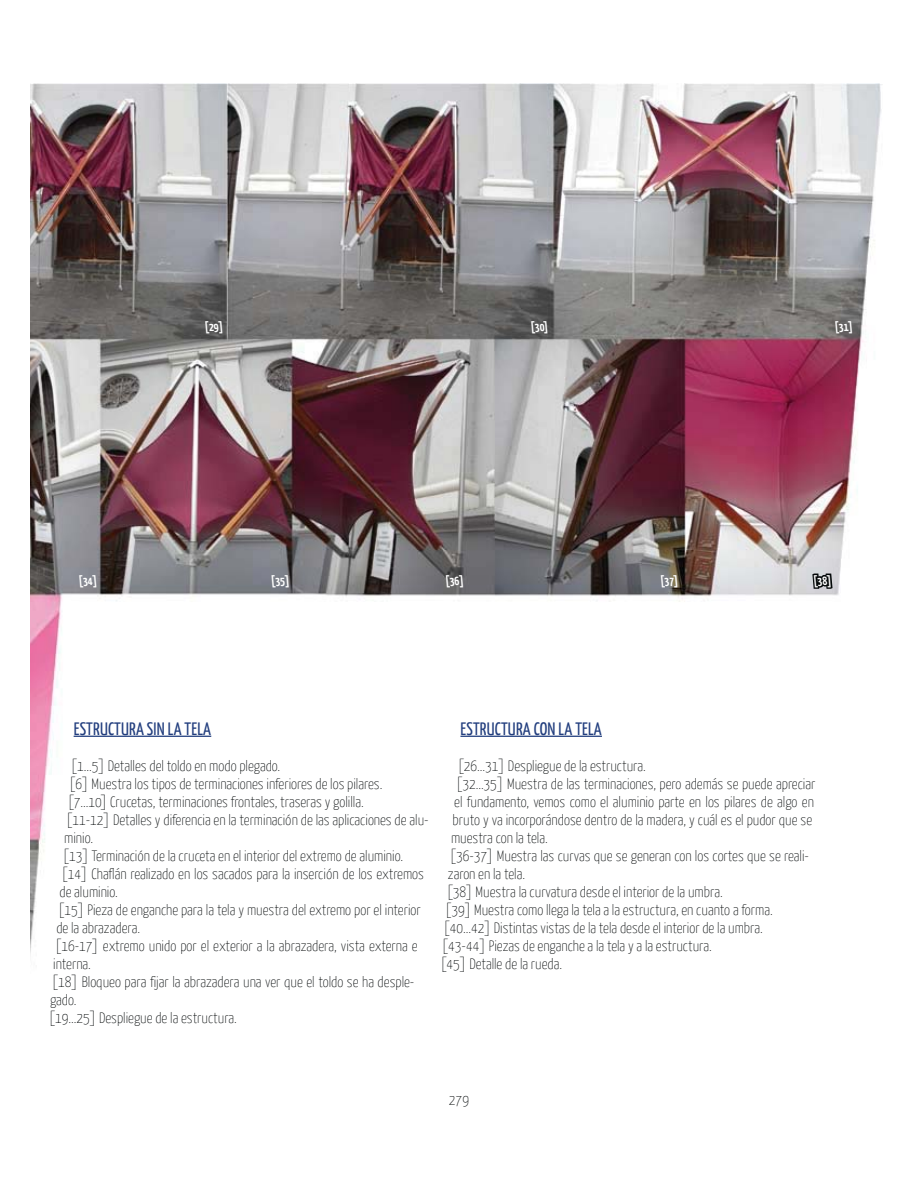
<style>
.page{position:relative;width:918px;height:1188px;background:#fff}
.page>*{position:absolute;margin:0;border:0;box-sizing:border-box;transform-origin:0 0}
.t1{font:18px "Yanone Kaffeesatz";letter-spacing:.01em;color:#223e7e}
.t2{font:100 15px "Yanone Kaffeesatz";color:#040809}
.t3{font:700 12px "Yanone Kaffeesatz";color:#fff}
</style>
<div class="page">
<img style="left:30px;top:84px;width:852px;height:871px">
<hr style="left:74px;top:736px;width:137px;height:1px;background:#223e7e">
<hr style="left:460px;top:736px;width:142px;height:1px;background:#223e7e">
<svg style="left:811px;top:506px;width:23px;height:150px"></svg>
<p class="t3" style="left:79px;top:576px;width:20px">[34]</p>
<p class="t3" style="left:205px;top:323px;width:19px">[29]</p>
<p class="t3" style="left:531px;top:323px;width:19px">[30]</p>
<p class="t3" style="left:835px;top:323px;width:20px">[31]</p>
<p class="t3" style="left:272px;top:576px;width:19px">[35]</p>
<p class="t3" style="left:446px;top:576px;width:19px">[36]</p>
<p class="t3" style="left:661px;top:576px;width:19px">[37]</p>
<p class="t3" style="left:814px;top:576px;width:20px">[38]</p>
<p class="t1" style="left:74px;top:722px;width:139px">ESTRUCTURA SIN LA TELA</p>
<p class="t2" style="left:71px;top:759px;width:211px">[1...5] Detalles del toldo en modo plegado.</p>
<p class="t2" style="left:69px;top:777px;width:315px">[6] Muestra los tipos de terminaciones inferiores de los pilares.</p>
<p class="t2" style="left:67px;top:795px;width:298px">[7...10] Crucetas, terminaciones frontales, traseras y golilla.</p>
<p class="t2" style="left:66px;top:813px;width:364px">[11-12] Detalles y diferencia en la terminación de las aplicaciones de alu-</p>
<p class="t2" style="left:64px;top:831px;width:30px">minio.</p>
<p class="t2" style="left:63px;top:849px;width:342px">[13] Terminación de la cruceta en el interior del extremo de aluminio.</p>
<p class="t2" style="left:61px;top:867px;width:364px">[14] Chaflán realizado en los sacados para la inserción de los extremos</p>
<p class="t2" style="left:60px;top:885px;width:60px">de aluminio.</p>
<p class="t2" style="left:58px;top:903px;width:364px">[15] Pieza de enganche para la tela y muestra del extremo por el interior</p>
<p class="t2" style="left:56px;top:921px;width:85px">de la abrazadera.</p>
<p class="t2" style="left:55px;top:939px;width:364px">[16-17] extremo unido por el exterior a la abrazadera, vista externa e</p>
<p class="t2" style="left:53px;top:957px;width:39px">interna.</p>
<p class="t2" style="left:52px;top:975px;width:364px">[18] Bloqueo para fijar la abrazadera una ver que el toldo se ha desple-</p>
<p class="t2" style="left:50px;top:993px;width:28px">gado.</p>
<p class="t2" style="left:48px;top:1011px;width:190px">[19...25] Despliegue de la estructura.</p>
<p class="t1" style="left:461px;top:722px;width:143px">ESTRUCTURA CON LA TELA</p>
<p class="t2" style="left:457px;top:759px;width:190px">[26...31] Despliegue de la estructura.</p>
<p class="t2" style="left:456px;top:777px;width:361px">[32...35] Muestra de las terminaciones, pero además se puede apreciar</p>
<p class="t2" style="left:454px;top:795px;width:361px">el fundamento, vemos como el aluminio parte en los pilares de algo en</p>
<p class="t2" style="left:453px;top:813px;width:361px">bruto y va incorporándose dentro de la madera, y cuál es el pudor que se</p>
<p class="t2" style="left:451px;top:831px;width:98px">muestra con la tela.</p>
<p class="t2" style="left:449px;top:849px;width:361px">[36-37] Muestra las curvas que se generan con los cortes que se reali-</p>
<p class="t2" style="left:448px;top:867px;width:79px">zaron en la tela.</p>
<p class="t2" style="left:446px;top:885px;width:278px">[38] Muestra la curvatura desde el interior de la umbra.</p>
<p class="t2" style="left:445px;top:903px;width:329px">[39] Muestra como llega la tela a la estructura, en cuanto a forma.</p>
<p class="t2" style="left:443px;top:921px;width:321px">[40...42] Distintas vistas de la tela desde el interior de la umbra.</p>
<p class="t2" style="left:442px;top:939px;width:272px">[43-44] Piezas de enganche a la tela y a la estructura.</p>
<p class="t2" style="left:440px;top:957px;width:124px">[45] Detalle de la rueda.</p>
<p class="t2" style="left:449px;top:1093px;width:22px">279</p>
</div>
